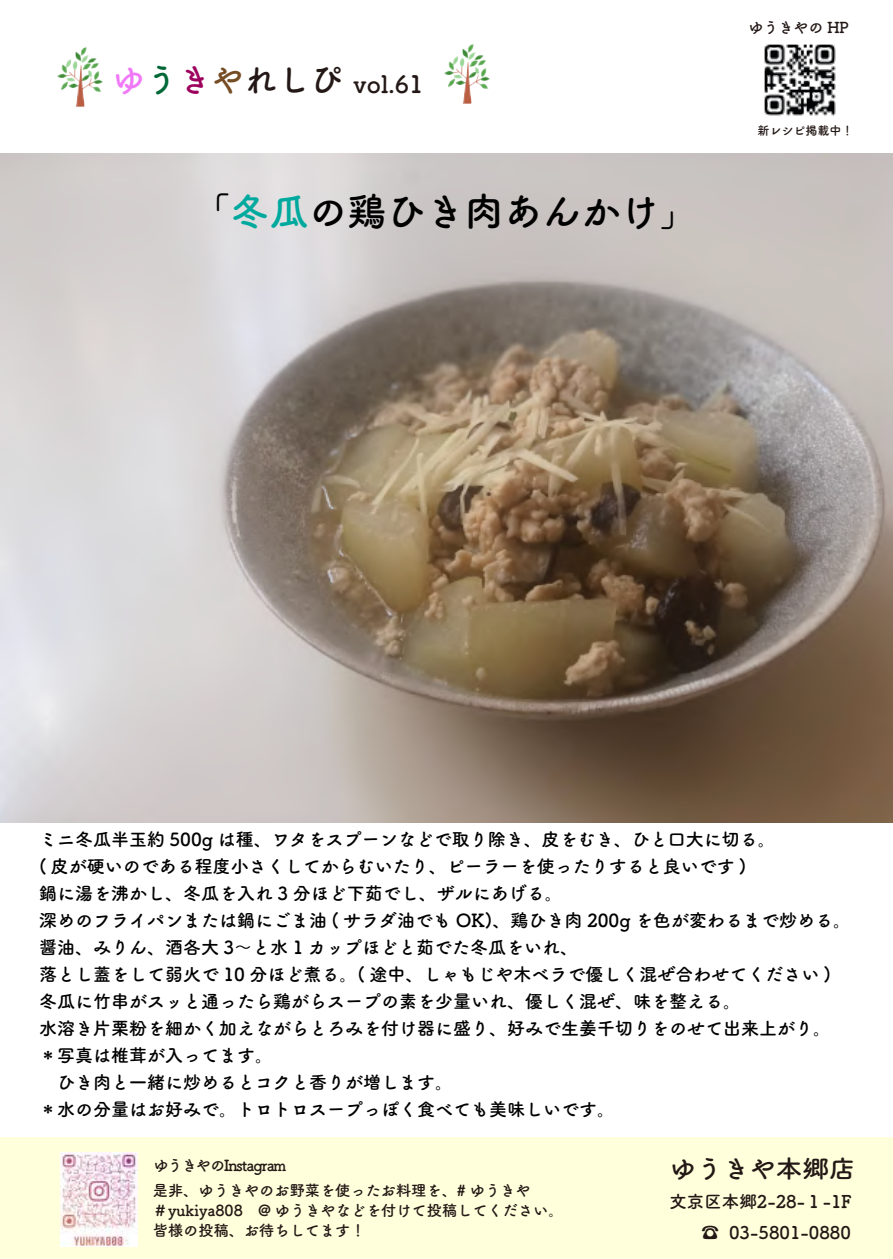
<style>
.page{position:relative;width:893px;height:1259px;background:#fff}
.page>*{position:absolute;margin:0;border:0;box-sizing:border-box;transform-origin:0 0}
.t1{font:700 39px "Tsuku B Rd Gothic";color:#000}
.t2{font:700 33px "Tsuku B Rd Gothic";color:#231815}
.t3{font:700 25.2px "Tsuku B Rd Gothic";color:#231815;scale:1.06 1}
.t4{font:700 24px "Tsuku B Rd Gothic";color:#231815}
.t5{font:700 18px/27px "Tsuku B Rd Gothic";color:#000}
.t6{font:700 17.4px/30.9px "Tsuku B Rd Gothic";color:#231815;text-align:right}
.t7{font:700 15.3px/20.1px "Tsuku B Rd Gothic";color:#231815}
.t8{font:700 15.3px "Tsuku B Rd Gothic";letter-spacing:-.07em;color:#231815}
.t9{font:700 15px "Tsuku B Rd Gothic";color:#231815}
.t10{font:700 12px "Tsuku B Rd Gothic";color:#231815}
.s1{color:#f079f7}
.s2{color:#006837}
.s3{color:#9e005d}
.s4{color:#754c24}
.s5{color:#00a99d}
</style>
<div class="page">
<img style="left:0;top:153px;width:892px;height:669px">
<div style="left:0;top:1137px;width:893px;height:122px;background:#ffffdc"></div>
<img style="left:60px;top:1152px;width:78px;height:94px">
<img style="left:764px;top:44px;width:72px;height:72px">
<img style="left:444px;top:44px;width:46px;height:60px">
<img style="left:57px;top:47px;width:46px;height:60px">
<h2 class="t2" style="left:112px;top:54px;width:232px"><span class="s1">ゆ</span><span class="s2">う</span><span class="s3">き</span><span class="s4">や</span>れしぴ</h2>
<h3 class="t4" style="left:353px;top:65px;width:72px">vol.61</h3>
<h1 class="t1" style="left:192px;top:181px;width:508px">「<span class="s5">冬瓜</span>の鶏ひき肉あんかけ」</h1>
<p class="t9" style="left:749px;top:16px;width:102px">ゆうきやの HP</p>
<p class="t10" style="left:758px;top:121px;width:97px">新レシピ掲載中！</p>
<p class="t5" style="left:39px;top:824px;width:814px">ミニ冬瓜半玉約 500g は種、ワタをスプーンなどで取り除き、皮をむき、ひと口大に切る。<br>( 皮が硬いのである程度小さくしてからむいたり、ピーラーを使ったりすると良いです )<br>鍋に湯を沸かし、冬瓜を入れ 3 分ほど下茹でし、ザルにあげる。<br>深めのフライパンまたは鍋にごま油 ( サラダ油でも OK)、鶏ひき肉 200g を色が変わるまで炒める。醤油、みりん、酒各大 3～と水 1 カップほどと茹でた冬瓜をいれ、<br>落とし蓋をして弱火で 10 分ほど煮る。( 途中、しゃもじや木ベラで優しく混ぜ合わせてください )冬瓜に竹串がスッと通ったら鶏がらスープの素を少量いれ、優しく混ぜ、味を整える。<br>水溶き片栗粉を細かく加えながらとろみを付け器に盛り、好みで生姜千切りをのせて出来上がり。＊写真は椎茸が入ってます。<br>　ひき肉と一緒に炒めるとコクと香りが増します。<br>＊水の分量はお好みで。トロトロスープっぽく食べても美味しいです。</p>
<p class="t8" style="left:153px;top:1153px;width:135px">ゆうきやのInstagram</p>
<p class="t7" style="left:153px;top:1179px;width:412px">是非、ゆうきやのお野菜を使ったお料理を、# ゆうきや　＃yukiya808　@ ゆうきやなどを付けて投稿してください。皆様の投稿、お待ちしてます！</p>
<h3 class="t3" style="left:669px;top:1148px;width:177px">ゆうきや本郷店</h3>
<p class="t6" style="left:669px;top:1185px;width:184px">文京区本郷2-28-１-1F ☎ 03-5801-0880</p>
</div>
